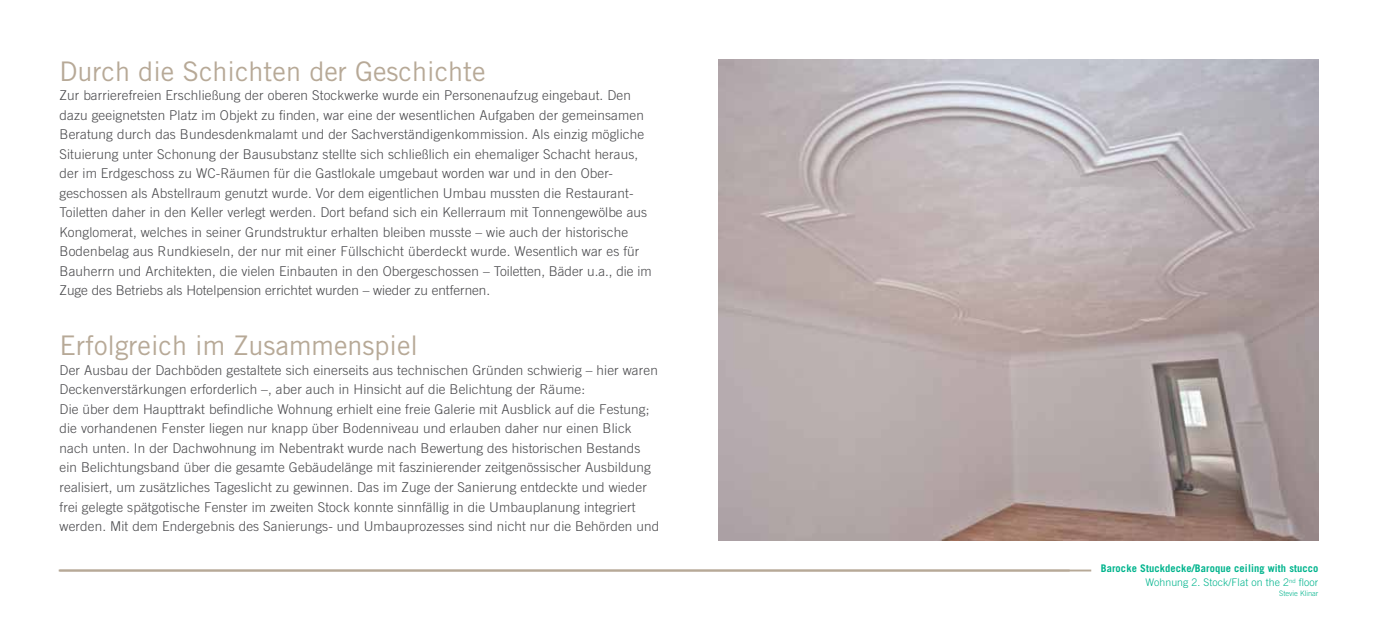
<style>
.page{position:relative;width:1378px;height:630px;background:#fff}
.page>*{position:absolute;margin:0;border:0;box-sizing:border-box;transform-origin:0 0}
.t1{font:27px "Trade Gothic LT";color:#b7a997}
.t2{font:300 13.5px/19.5px "Trade Gothic LT";letter-spacing:.01em;color:#4a4a4d}
.t3{font:700 10.5px/13.5px "Trade Gothic LT";letter-spacing:.01em;color:#00b48d;text-align:right}
.t4{font:300 7.5px "Trade Gothic LT";color:#00b48d}
.s1{font-weight:300}
</style>
<div class="page">
<img style="left:719px;top:60px;width:599px;height:480px">
<hr style="left:60px;top:569px;width:1031px;height:2px;background:#b7a997">
<h1 class="t1" style="left:60px;top:55px;width:428px">Durch die Schichten der Geschichte</h1>
<p class="t2" style="left:60px;top:85px;width:594px">Zur barrierefreien Erschließung der oberen Stockwerke wurde ein Personenaufzug eingebaut. Den dazu geeignetsten Platz im Objekt zu finden, war eine der wesentlichen Aufgaben der gemeinsamen Beratung durch das Bundesdenkmalamt und der Sachverständigenkommission. Als einzig mögliche Situierung unter Schonung der Bausubstanz stellte sich schließlich ein ehemaliger Schacht heraus, der im Erdgeschoss zu WC-Räumen für die Gastlokale umgebaut worden war und in den Ober&shy;geschossen als Abstellraum genutzt wurde. Vor dem eigentlichen Umbau mussten die Restaurant-Toiletten daher in den Keller verlegt werden. Dort befand sich ein Kellerraum mit Tonnengewölbe aus Konglomerat, welches in seiner Grundstruktur erhalten bleiben musste – wie auch der historische Bodenbelag aus Rundkieseln, der nur mit einer Füllschicht überdeckt wurde. Wesentlich war es für Bauherrn und Architekten, die vielen Einbauten in den Obergeschossen – Toiletten, Bäder u.a., die im Zuge des Betriebs als Hotelpension errichtet wurden – wieder zu entfernen.</p>
<h1 class="t1" style="left:60px;top:329px;width:360px">Erfolgreich im Zusammenspiel</h1>
<p class="t2" style="left:60px;top:360px;width:601px">Der Ausbau der Dachböden gestaltete sich einerseits aus technischen Gründen schwierig – hier waren Deckenverstärkungen erforderlich –, aber auch in Hinsicht auf die Belichtung der Räume:<br>Die über dem Haupttrakt befindliche Wohnung erhielt eine freie Galerie mit Ausblick auf die Festung; die vorhandenen Fenster liegen nur knapp über Bodenniveau und erlauben daher nur einen Blick nach unten. In der Dachwohnung im Nebentrakt wurde nach Bewertung des historischen Bestands ein Belichtungsband über die gesamte Gebäudelänge mit faszinierender zeitgenössischer Ausbildung realisiert, um zusätzliches Tageslicht zu gewinnen. Das im Zuge der Sanierung entdeckte und wieder frei gelegte spätgotische Fenster im zweiten Stock konnte sinnfällig in die Umbauplanung integriert werden. Mit dem Endergebnis des Sanierungs- und Umbauprozesses sind nicht nur die Behörden und</p>
<p class="t3" style="left:1100px;top:561px;width:219px">Barocke Stuckdecke/Baroque ceiling with stucco<br><span class="s1">Wohnung 2. Stock/Flat on the 2</span><sup>nd</sup> <span class="s1">floor</span></p>
<p class="t4" style="left:1279px;top:588px;width:41px">Stevie Klinar</p>
</div>
